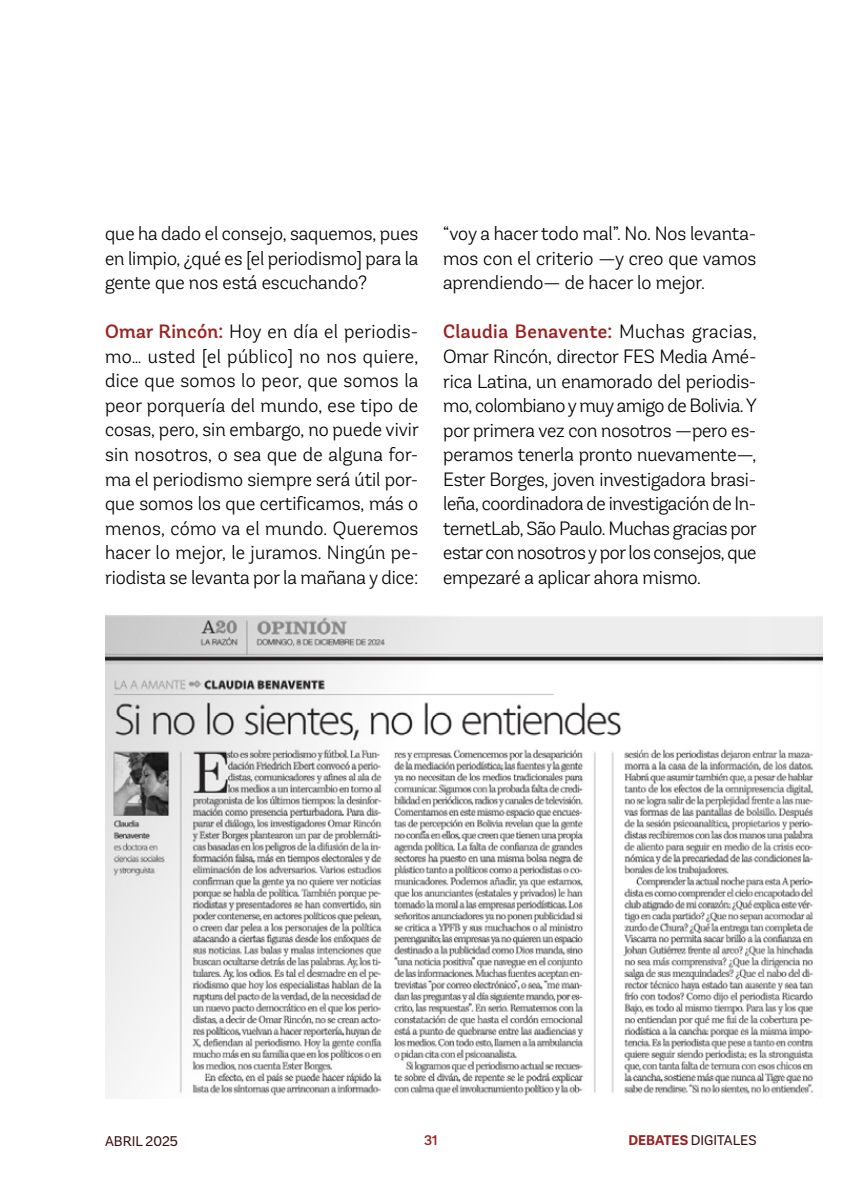
<style>
.page{position:relative;width:844px;height:1191px;background:#fff}
.page>*{position:absolute;margin:0;border:0;box-sizing:border-box;transform-origin:0 0}
.t1{font:300 19.25px/24.5px "Andes Neue";color:#000;text-align:justify}
.t2{font:14px "Andes Neue";letter-spacing:.005em;color:#380d0d}
.t3{font:500 14px "Andes Neue";color:#992121}
.s1{font-weight:500;color:#992121}
.s2{font-weight:700;color:#992121}
</style>
<div class="page">
<img style="left:105px;top:615px;width:717px;height:483px">
<p class="t1" style="left:105px;top:221px;width:315px">que ha dado el consejo, saquemos, pues en limpio, ¿qué es [el periodismo] para la gente que nos está escuchando?</p>
<p class="t1" style="left:105px;top:319px;width:315px"><span class="s1">Omar Rincón:</span> Hoy en día el periodis&shy;mo… usted [el público] no nos quiere, dice que somos lo peor, que somos la peor porquería del mundo, ese tipo de cosas, pero, sin embargo, no puede vivir sin nosotros, o sea que de alguna for&shy;ma el periodismo siempre será útil por&shy;que somos los que certificamos, más o menos, cómo va el mundo. Queremos hacer lo mejor, le juramos. Ningún pe&shy;riodista se levanta por la mañana y dice:</p>
<p class="t1" style="left:443px;top:221px;width:314px">“voy a hacer todo mal”. No. Nos levanta&shy;mos con el criterio —y creo que vamos aprendiendo— de hacer lo mejor.</p>
<p class="t1" style="left:443px;top:319px;width:315px"><span class="s1">Claudia Benavente:</span> Muchas gracias, Omar Rincón, director FES Media Amé&shy;rica Latina, un enamorado del periodis&shy;mo, colombiano y muy amigo de Bolivia. Y por primera vez con nosotros —pero es&shy;peramos tenerla pronto nuevamente—, Ester Borges, joven investigadora brasi&shy;leña, coordinadora de investigación de In&shy;ternetLab, São Paulo. Muchas gracias por estar con nosotros y por los consejos, que empezaré a aplicar ahora mismo.</p>
<p class="t2" style="left:105px;top:1132px;width:74px">ABRIL 2025</p>
<p class="t3" style="left:424px;top:1131px;width:15px">31</p>
<p class="t2" style="left:628px;top:1131px;width:130px"><span class="s2">DEBATES</span> DIGITALES</p>
</div>
